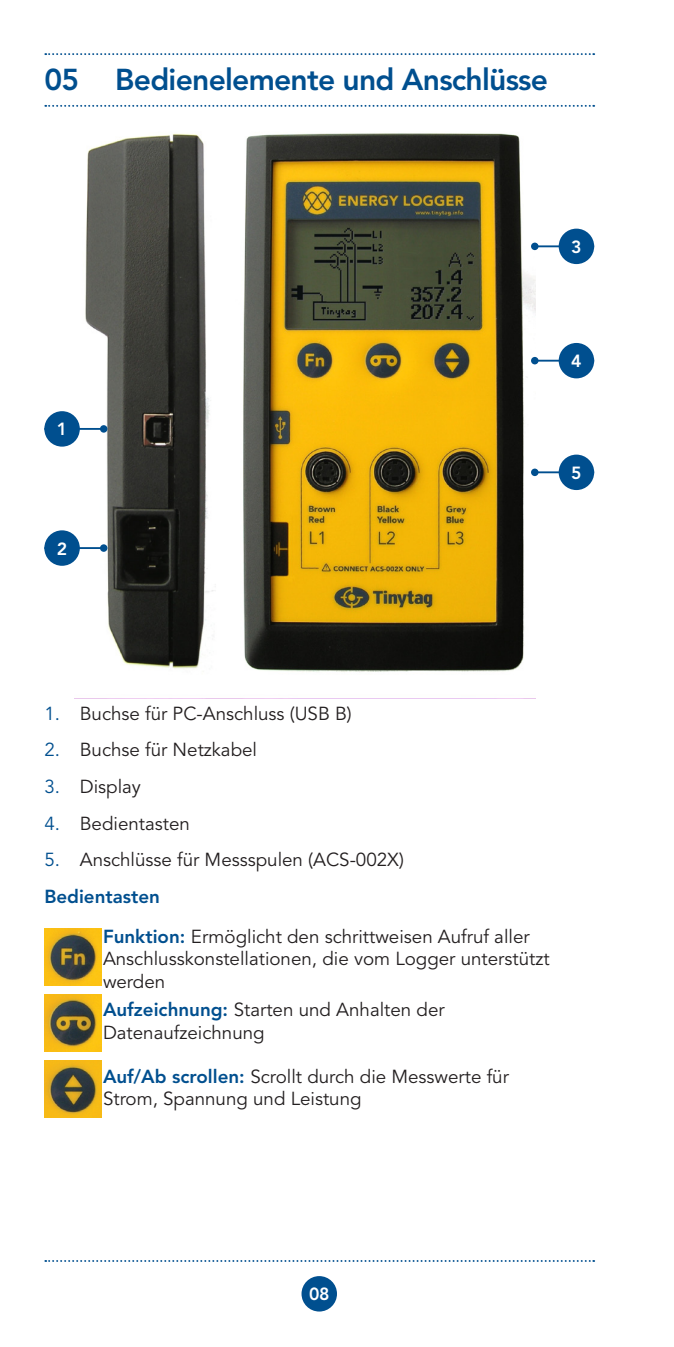
<style>
.page{position:relative;width:674px;height:1347px;background:#fff}
.page>*{position:absolute;margin:0;border:0;box-sizing:border-box;transform-origin:0 0}
.t1{font:800 30px "Avenir";letter-spacing:-.025em;color:#004f8f}
.t2{font:18.75px/22.5px "Avenir";color:#231f20}
.t3{font:800 17.5px "Avenir";color:#fff}
.s1{color:#004f8f}
.s2{font-weight:800;color:#004f8f}
</style>
<div class="page">
<div style="left:301px;top:1276px;width:36px;height:35px;background:#004f8f;border-radius:50%"></div>
<svg style="left:45px;top:1260px;width:549px;height:1px"></svg>
<svg style="left:45px;top:53px;width:549px;height:2px"></svg>
<svg style="left:45px;top:105px;width:549px;height:2px"></svg>
<img style="left:75px;top:133px;width:460px;height:539px">
<hr style="left:534px;top:245px;width:60px;height:2px;background:#004f8f">
<svg style="left:530px;top:243px;width:8px;height:7px"></svg>
<hr style="left:534px;top:360px;width:60px;height:1px;background:#004f8f">
<svg style="left:530px;top:357px;width:8px;height:7px"></svg>
<hr style="left:44px;top:428px;width:60px;height:2px;background:#004f8f">
<div style="left:100px;top:425px;width:7px;height:7px;background:#004f8f;border-radius:50%"></div>
<hr style="left:534px;top:471px;width:60px;height:2px;background:#004f8f">
<svg style="left:530px;top:468px;width:8px;height:8px"></svg>
<hr style="left:44px;top:547px;width:60px;height:2px;background:#004f8f">
<div style="left:100px;top:544px;width:7px;height:8px;background:#004f8f;border-radius:50%"></div>
<div style="left:558px;top:229px;width:36px;height:35px;background:#004f8f;border-radius:50%"></div>
<div style="left:558px;top:343px;width:36px;height:35px;background:#004f8f;border-radius:50%"></div>
<div style="left:44px;top:411px;width:36px;height:35px;background:#004f8f;border-radius:50%"></div>
<div style="left:558px;top:454px;width:36px;height:36px;background:#004f8f;border-radius:50%"></div>
<div style="left:44px;top:530px;width:36px;height:36px;background:#004f8f;border-radius:50%"></div>
<img style="left:44px;top:928px;width:57px;height:57px">
<img style="left:44px;top:994px;width:57px;height:57px">
<img style="left:44px;top:1060px;width:57px;height:57px">
<h1 class="t1" style="left:44px;top:62px;width:505px">05 Bedienelemente und Anschlüsse</h1>
<p class="t3" style="left:57px;top:419px;width:12px">1</p>
<p class="t3" style="left:57px;top:538px;width:12px">2</p>
<p class="t3" style="left:571px;top:236px;width:12px">3</p>
<p class="t3" style="left:571px;top:351px;width:12px">4</p>
<p class="t3" style="left:571px;top:462px;width:12px">5</p>
<p class="t2" style="left:44px;top:702px;width:309px"><span class="s1">1.</span> Buchse für PC-Anschluss (USB B)</p>
<p class="t2" style="left:44px;top:739px;width:214px"><span class="s1">2.</span> Buchse für Netzkabel</p>
<p class="t2" style="left:44px;top:776px;width:98px"><span class="s1">3.</span> Display</p>
<p class="t2" style="left:44px;top:812px;width:147px"><span class="s1">4.</span> Bedientasten</p>
<p class="t2" style="left:44px;top:842px;width:361px;line-height:36.8px"><span class="s1">5.</span> Anschlüsse für Messspulen (ACS-002X)<br><span class="s2">Bedientasten</span></p>
<p class="t2" style="left:103px;top:925px;width:448px"><span class="s2">Funktion:</span> Ermöglicht den schrittweisen Aufruf aller<br>Anschlusskonstellationen, die vom Logger unterstützt werden</p>
<p class="t2" style="left:103px;top:999px;width:343px"><span class="s2">Aufzeichnung:</span> Starten und Anhalten der<br>Datenaufzeichnung</p>
<p class="t2" style="left:103px;top:1065px;width:407px"><span class="s2">Auf/Ab scrollen:</span> Scrollt durch die Messwerte für<br>Strom, Spannung und Leistung</p>
<p class="t3" style="left:309px;top:1283px;width:22px">08</p>
</div>
